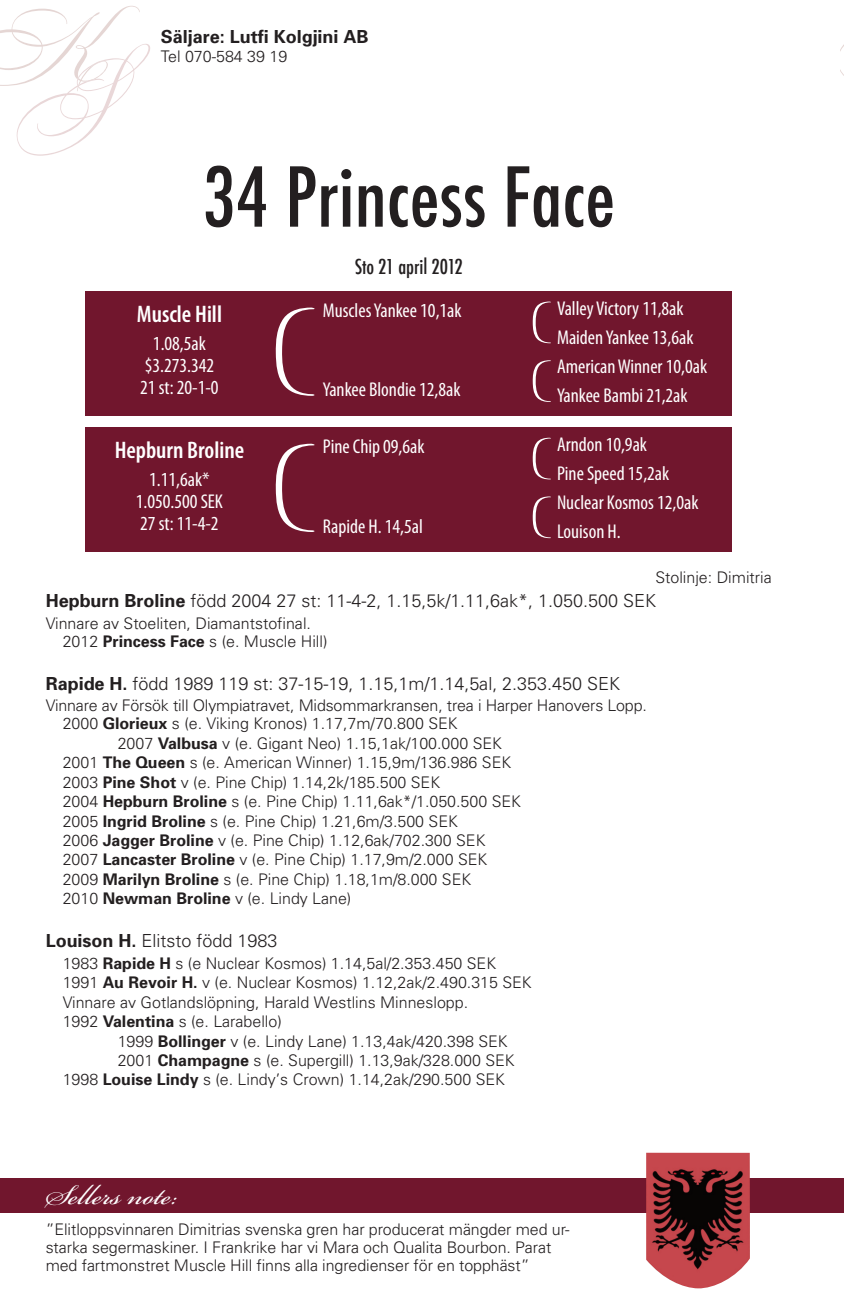
<style>
.page{position:relative;width:844px;height:1311px;background:#fff}
.page>*{position:absolute;margin:0;border:0;box-sizing:border-box;transform-origin:0 0}
.t1{font:500 condensed 80px "Futura";color:#231f20}
.t2{font:44px "Bickham Script Std";color:#fff}
.t3{font:600 condensed 24px "Myriad Pro";color:#fff}
.t4{font:condensed 20px/29px "Myriad Pro";color:#fff;text-align:center}
.t5{font:500 condensed 20px "Futura";color:#231f20}
.t6{font:300 18px "Univers";color:#231f20}
.t7{font:700 18px "Univers";color:#231f20}
.t8{font:300 16px/18.4px "Univers";color:#231f20}
.s1{font-weight:700}
</style>
<div class="page">
<div style="left:0;top:1178px;width:844px;height:34px;background:#71162d"></div>
<div style="left:85px;top:427px;width:647px;height:124px;background:#71162d"></div>
<svg style="left:276px;top:443px;width:38px;height:89px"></svg>
<svg style="left:532px;top:437px;width:19px;height:42px"></svg>
<svg style="left:532px;top:496px;width:19px;height:42px"></svg>
<div style="left:85px;top:291px;width:647px;height:124px;background:#71162d"></div>
<svg style="left:276px;top:307px;width:38px;height:89px"></svg>
<svg style="left:532px;top:301px;width:19px;height:42px"></svg>
<svg style="left:532px;top:360px;width:19px;height:42px"></svg>
<img style="left:646px;top:1152px;width:104px;height:136px">
<svg style="left:0;top:6px;width:150px;height:150px"></svg>
<svg style="left:840px;top:44px;width:4px;height:32px"></svg>
<p class="t7" style="left:161px;top:30px;width:209px">Säljare: Lutfi Kolgjini AB</p>
<p class="t8" style="left:161px;top:48px;width:128px">Tel 070-584 39 19</p>
<p class="t1" style="left:202px;top:148px;width:414px">34 Princess Face</p>
<p class="t3" style="left:137px;top:306px;width:87px">Muscle Hill</p>
<p class="t4" style="left:140px;top:334px;width:80px;line-height:22px">1.08,5ak $3.273.342<br>21 st: 20-1-0</p>
<p class="t3" style="left:115px;top:442px;width:131px">Hepburn Broline</p>
<p class="t4" style="left:136px;top:470px;width:89px;line-height:22px">1.11,6ak*<br>1.050.500 SEK<br>27 st: 11-4-2</p>
<p class="t5" style="left:355px;top:254px;width:109px">Sto 21 april 2012</p>
<p class="t4" style="left:323px;top:297px;width:140px">MusclesYankee 10,1ak</p>
<p class="t4" style="left:323px;top:377px;width:139px">Yankee Blondie 12,8ak</p>
<p class="t4" style="left:323px;top:433px;width:103px">Pine Chip 09,6ak</p>
<p class="t4" style="left:323px;top:513px;width:102px">Rapide H. 14,5al</p>
<p class="t4" style="left:557px;top:295px;width:152px;text-align:left">Valley Victory 11,8ak<br>Maiden Yankee 13,6ak<br>AmericanWinner 10,0ak<br>Yankee Bambi 21,2ak</p>
<p class="t4" style="left:557px;top:431px;width:143px;text-align:left">Arndon 10,9ak<br>Pine Speed 15,2ak<br>Nuclear Kosmos 12,0ak<br>Louison H.</p>
<p class="t8" style="left:655px;top:569px;width:118px">Stolinje: Dimitria</p>
<p class="t6" style="left:46px;top:594px;width:612px"><span class="s1">Hepburn Broline</span> född 2004 27 st: 11-4-2, 1.15,5k/1.11,6ak*, 1.050.500 SEK</p>
<p class="t8" style="left:63px;top:615px;width:266px;text-indent:-17px">Vinnare av Stoeliten, Diamantstofinal.<br>2012 <span class="s1">Princess Face</span> s (e. Muscle Hill)</p>
<p class="t6" style="left:46px;top:677px;width:576px"><span class="s1">Rapide H.</span> född 1989 119 st: 37-15-19, 1.15,1m/1.14,5al, 2.353.450 SEK</p>
<p class="t8" style="left:46px;top:697px;width:602px">Vinnare av Försök till Olympiatravet, Midsommarkransen, trea i Harper Hanovers Lopp.</p>
<p class="t8" style="left:63px;top:715px;width:396px">2000 <span class="s1">Glorieux</span> s (e. Viking Kronos) 1.17,7m/70.800 SEK</p>
<p class="t8" style="left:118px;top:735px;width:386px">2007 <span class="s1">Valbusa</span> v (e. Gigant Neo) 1.15,1ak/100.000 SEK</p>
<p class="t8" style="left:63px;top:754px;width:450px">2001 <span class="s1">The Queen</span> s (e. American Winner) 1.15,9m/136.986 SEK</p>
<p class="t8" style="left:63px;top:774px;width:379px">2003 <span class="s1">Pine Shot</span> v (e. Pine Chip) 1.14,2k/185.500 SEK</p>
<p class="t8" style="left:63px;top:793px;width:460px">2004 <span class="s1">Hepburn Broline</span> s (e. Pine Chip) 1.11,6ak*/1.050.500 SEK</p>
<p class="t8" style="left:63px;top:813px;width:397px">2005 <span class="s1">Ingrid Broline</span> s (e. Pine Chip) 1.21,6m/3.500 SEK</p>
<p class="t8" style="left:63px;top:832px;width:424px">2006 <span class="s1">Jagger Broline</span> v (e. Pine Chip) 1.12,6ak/702.300 SEK</p>
<p class="t8" style="left:63px;top:851px;width:426px">2007 <span class="s1">Lancaster Broline</span> v (e. Pine Chip) 1.17,9m/2.000 SEK</p>
<p class="t8" style="left:63px;top:871px;width:410px">2009 <span class="s1">Marilyn Broline</span> s (e. Pine Chip) 1.18,1m/8.000 SEK</p>
<p class="t8" style="left:63px;top:890px;width:290px">2010 <span class="s1">Newman Broline</span> v (e. Lindy Lane)</p>
<p class="t6" style="left:46px;top:934px;width:233px"><span class="s1">Louison H.</span> Elitsto född 1983</p>
<p class="t8" style="left:63px;top:955px;width:435px">1983 <span class="s1">Rapide H</span> s (e Nuclear Kosmos) 1.14,5al/2.353.450 SEK</p>
<p class="t8" style="left:63px;top:974px;width:470px">1991 <span class="s1">Au Revoir H.</span> v (e. Nuclear Kosmos) 1.12,2ak/2.490.315 SEK</p>
<p class="t8" style="left:63px;top:994px;width:407px">Vinnare av Gotlandslöpning, Harald Westlins Minneslopp.</p>
<p class="t8" style="left:63px;top:1013px;width:220px">1992 <span class="s1">Valentina</span> s (e. Larabello)</p>
<p class="t8" style="left:118px;top:1032px;width:391px">1999 <span class="s1">Bollinger</span> v (e. Lindy Lane) 1.13,4ak/420.398 SEK</p>
<p class="t8" style="left:118px;top:1052px;width:398px">2001 <span class="s1">Champagne</span> s (e. Supergill) 1.13,9ak/328.000 SEK</p>
<p class="t8" style="left:63px;top:1071px;width:444px">1998 <span class="s1">Louise Lindy</span> s (e. Lindy’s Crown) 1.14,2ak/290.500 SEK</p>
<p class="t2" style="left:46px;top:1162px;width:134px">Sellersnote:</p>
<p class="t8" style="left:46px;top:1220px;width:525px">”Elitloppsvinnaren Dimitrias svenska gren har producerat mängder med ur&shy;starka segermaskiner. I Frankrike har vi Mara och Qualita Bourbon. Parat med fartmonstret Muscle Hill finns alla ingredienser för en topphäst”</p>
</div>
